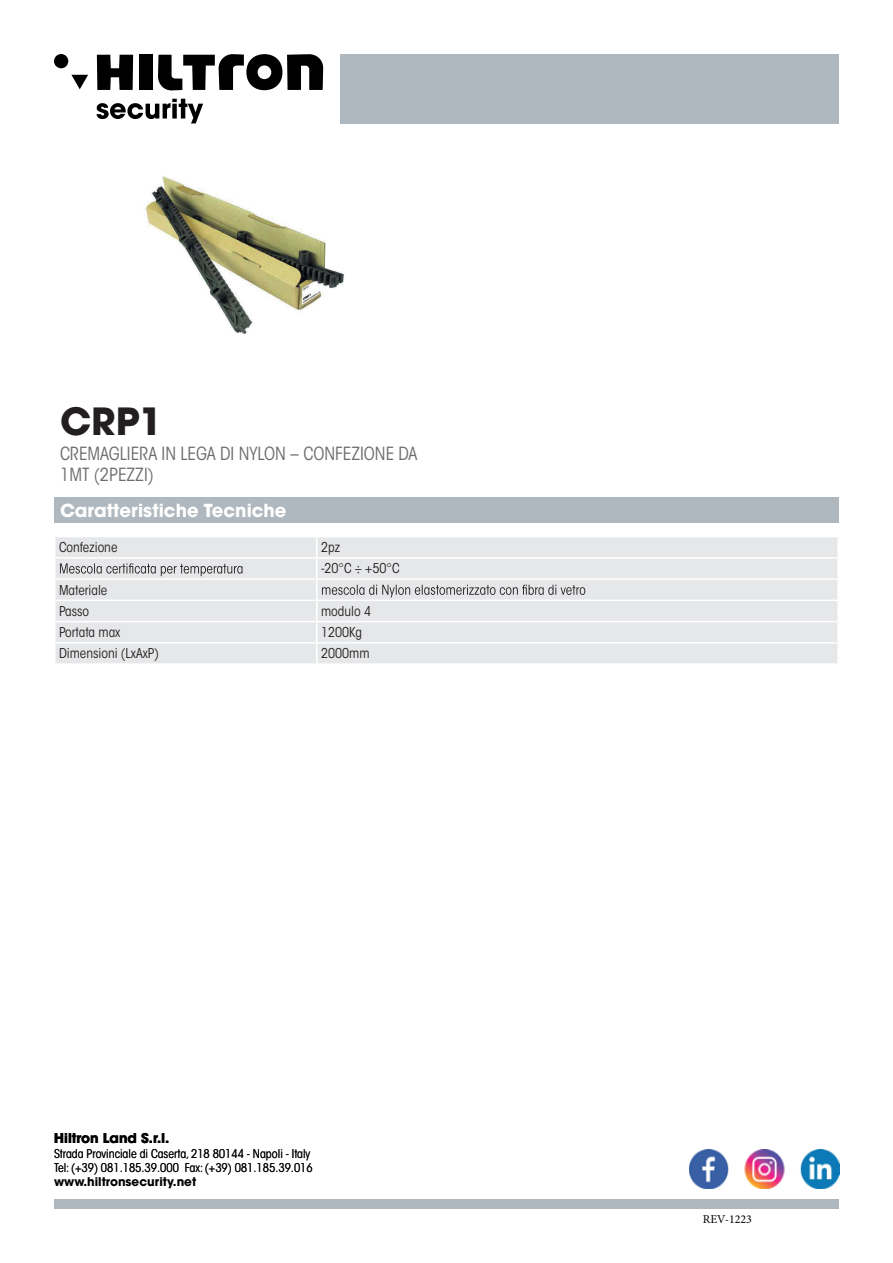
<style>
.page{position:relative;width:893px;height:1263px;background:#fff}
.page>*{position:absolute;margin:0;border:0;box-sizing:border-box;transform-origin:0 0}
.t1{font:700 37.5px "Avant Garde LT";color:#231f20}
.t2{font:condensed 18px/21.6px "ITC Avant Garde Std";color:#6c6d70}
.t3{font:700 18px "Avant Garde LT";color:#fff}
.t4{font:condensed 13.5px/21.3px "ITC Avant Garde Std";color:#231f20}
.t5{font:700 13.5px "Avant Garde LT";color:#000001}
.t6{font:condensed 12px/14.4px "ITC Avant Garde Std";color:#000001}
.t7{font:700 12px "Avant Garde LT";color:#000001}
.t8{font:12px "Minion Pro";color:#000001}
</style>
<div class="page">
<svg style="left:97px;top:99px;width:106px;height:24px"></svg>
<svg style="left:71px;top:75px;width:17px;height:14px"></svg>
<div style="left:54px;top:54px;width:14px;height:14px;background:#000001;border-radius:50%"></div>
<svg style="left:97px;top:55px;width:36px;height:35px"></svg>
<div style="left:139px;top:55px;width:14px;height:35px;background:#000001"></div>
<svg style="left:158px;top:54px;width:165px;height:37px"></svg>
<div style="left:340px;top:54px;width:499px;height:69px;background:#aeb8be"></div>
<div style="left:54px;top:1199px;width:785px;height:10px;background:#aeb8be"></div>
<img style="left:145px;top:176px;width:199px;height:158px">
<div style="left:54px;top:497px;width:785px;height:26px;background:#aeb8be"></div>
<svg style="left:55px;top:537px;width:783px;height:126px;background:#e5e6e7"></svg>
<img style="left:701px;top:1188px;width:127px;height:1px">
<img style="left:689px;top:1150px;width:150px;height:38px">
<h1 class="t1" style="left:60px;top:396px;width:104px">CRP1</h1>
<h2 class="t2" style="left:60px;top:443px;width:359px">CREMAGLIERA IN LEGA DI NYLON – CONFEZIONE DA<br>1MT (2PEZZI)</h2>
<h2 class="t3" style="left:60px;top:498px;width:228px">Caratteristiche Tecniche</h2>
<p class="t4" style="left:59px;top:537px;width:60px">Confezione</p>
<p class="t4" style="left:321px;top:537px;width:80px">2pz<br>-20°C ÷ +50°C</p>
<p class="t4" style="left:59px;top:579px;width:50px">Materiale<br>Passo</p>
<p class="t4" style="left:321px;top:600px;width:52px">modulo 4</p>
<p class="t4" style="left:59px;top:622px;width:63px">Portata max</p>
<p class="t4" style="left:321px;top:622px;width:43px">1200Kg</p>
<p class="t4" style="left:59px;top:643px;width:101px">Dimensioni (LxAxP)</p>
<p class="t4" style="left:321px;top:643px;width:50px">2000mm</p>
<p class="t5" style="left:54px;top:1129px;width:117px">Hiltron Land S.r.l.</p>
<p class="t6" style="left:54px;top:1146px;width:260px">Strada Provinciale di Caserta, 218 80144 - Napoli - Italy<br>Tel: (+39) 081.185.39.000 Fax: (+39) 081.185.39.016</p>
<p class="t7" style="left:54px;top:1174px;width:144px">www.hiltronsecurity.net</p>
<p class="t8" style="left:703px;top:1211px;width:51px">REV-1223</p>
</div>
